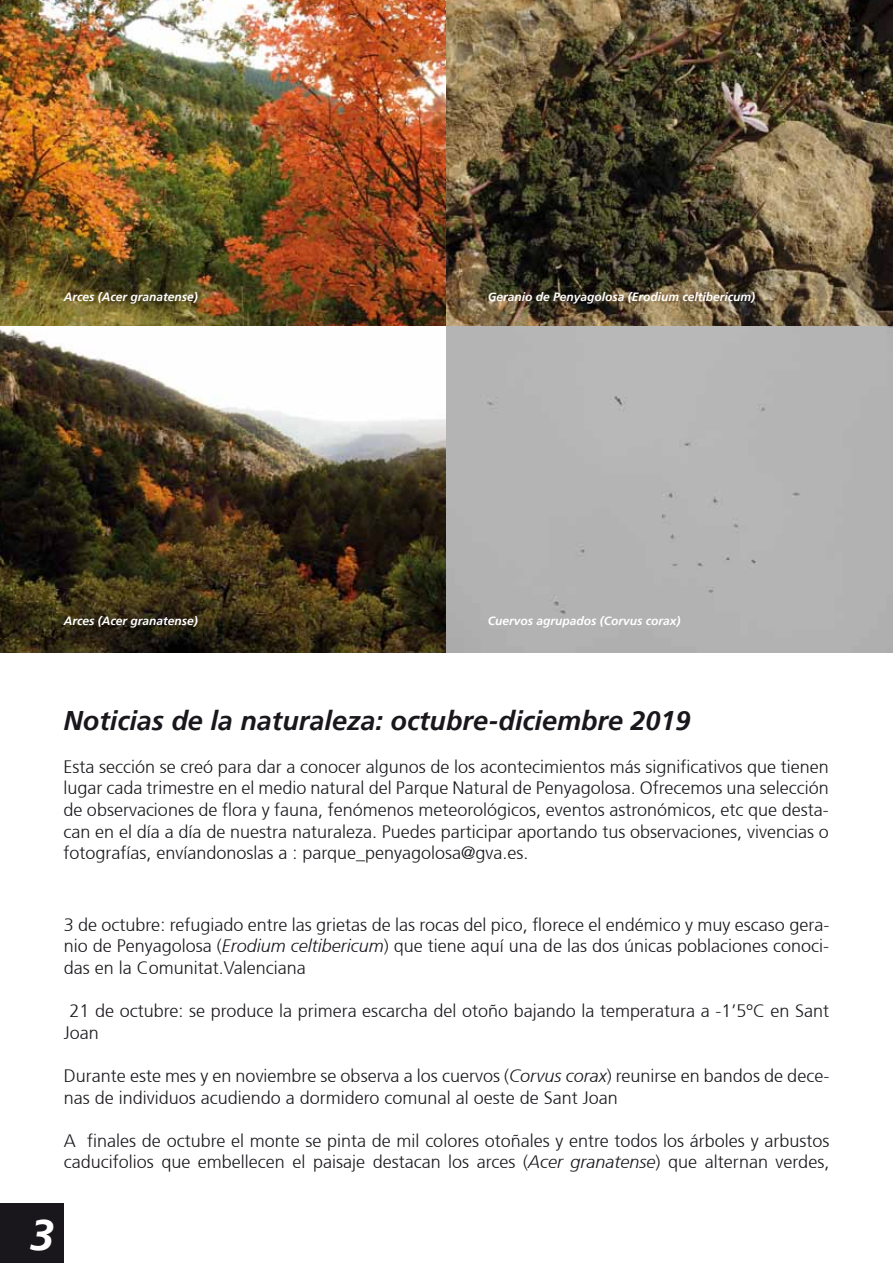
<style>
.page{position:relative;width:893px;height:1263px;background:#fff}
.page>*{position:absolute;margin:0;border:0;box-sizing:border-box;transform-origin:0 0}
.t1{font:italic 700 43.5px "Frutiger 66";color:#fff}
.t2{font:italic 700 27px "Frutiger 66";color:#1a171c}
.t3{font:300 18px/21.6px "Frutiger 45";color:#1a171c}
.t4{font:italic 700 12px "Frutiger 66";color:#fff}
.s1{font-family:"Frutiger 46";font-style:italic}
</style>
<div class="page">
<img style="left:0;top:0;width:893px;height:652px">
<div style="left:0;top:1203px;width:63px;height:60px;background:#1a171c"></div>
<p class="t4" style="left:64px;top:290px;width:136px">Arces (Acer granatense)</p>
<p class="t4" style="left:488px;top:290px;width:269px">Geranio de Penyagolosa (Erodium celtibericum)</p>
<p class="t4" style="left:64px;top:614px;width:136px">Arces (Acer granatense)</p>
<p class="t4" style="left:488px;top:614px;width:194px">Cuervos agrupados (Corvus corax)</p>
<h2 class="t2" style="left:63px;top:704px;width:629px">Noticias de la naturaleza: octubre-diciembre 2019</h2>
<p class="t3" style="left:63px;top:756px;width:767px;text-align:justify">Esta sección se creó para dar a conocer algunos de los acontecimientos más significativos que tienen lugar cada trimestre en el medio natural del Parque Natural de Penyagolosa. Ofrecemos una selección de observaciones de flora y fauna, fenómenos meteorológicos, eventos astronómicos, etc que desta&shy;can en el día a día de nuestra naturaleza. Puedes participar aportando tus observaciones, vivencias o fotografías, envíandonoslas a : parque_penyagolosa@gva.es.</p>
<p class="t3" style="left:64px;top:914px;width:767px;text-align:justify">3 de octubre: refugiado entre las grietas de las rocas del pico, florece el endémico y muy escaso gera&shy;nio de Penyagolosa (<span class="s1">Erodium celtibericum</span>) que tiene aquí una de las dos únicas poblaciones conoci&shy;das en la Comunitat.Valenciana</p>
<p class="t3" style="left:64px;top:1000px;width:767px;text-indent:6px">21 de octubre: se produce la primera escarcha del otoño bajando la temperatura a -1’5ºC en Sant<br>Joan</p>
<p class="t3" style="left:64px;top:1065px;width:767px">Durante este mes y en noviembre se observa a los cuervos (<span class="s1">Corvus corax</span>) reunirse en bandos de dece&shy;nas de individuos acudiendo a dormidero comunal al oeste de Sant Joan</p>
<p class="t3" style="left:64px;top:1130px;width:767px">A finales de octubre el monte se pinta de mil colores otoñales y entre todos los árboles y arbustos caducifolios que embellecen el paisaje destacan los arces (<span class="s1">Acer granatense</span>) que alternan verdes,</p>
<h1 class="t1" style="left:30px;top:1209px;width:26px">3</h1>
</div>
